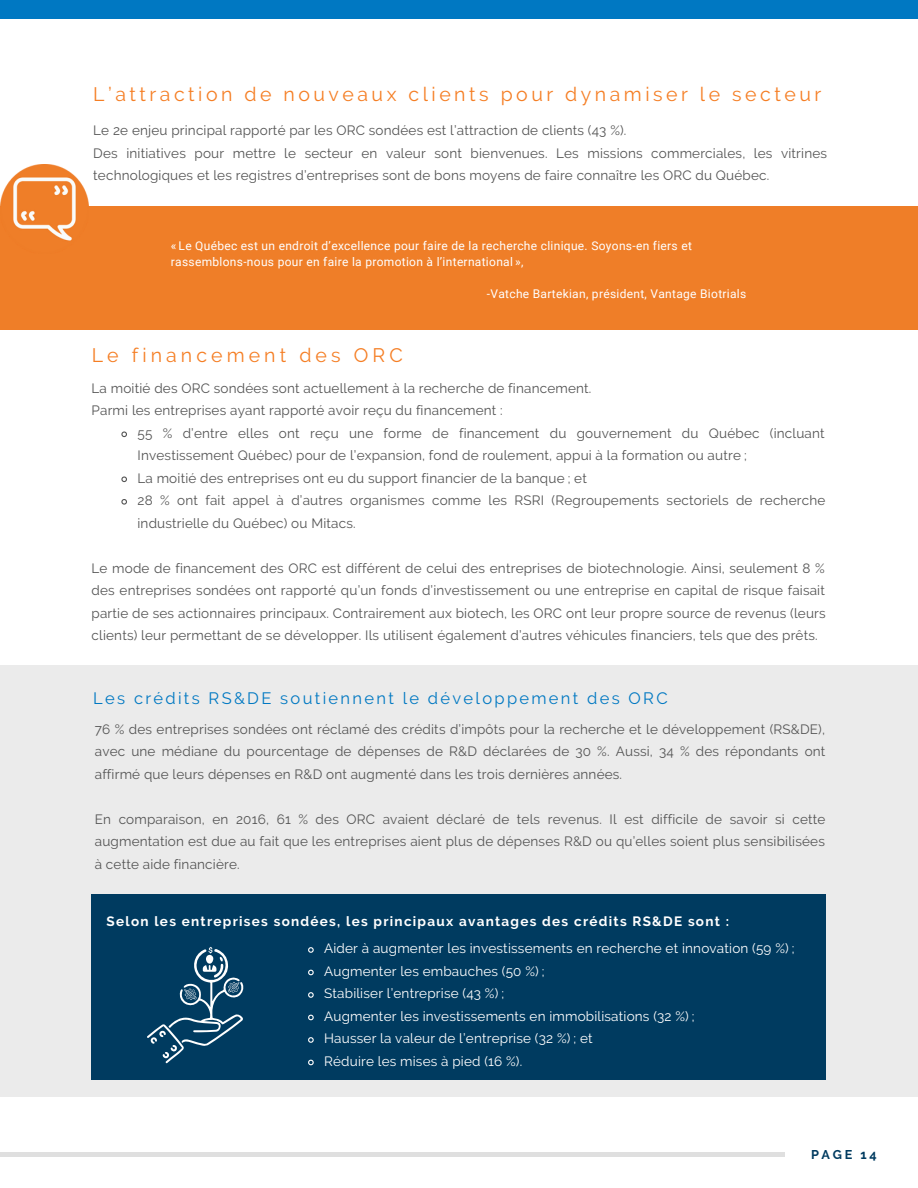
<style>
.page{position:relative;width:918px;height:1188px;background:#fff}
.page>*{position:absolute;margin:0;border:0;box-sizing:border-box;transform-origin:0 0}
.t1{font:19.5px "Raleway";letter-spacing:.18em;color:#f57e24}
.t2{font:19.5px "Raleway";letter-spacing:.21em;color:#f57e24}
.t3{font:16.5px "Raleway";letter-spacing:.14em;color:#0078c2}
.t4{font:13.5px/22.5px "Raleway";letter-spacing:.015em;color:#545454}
.t5{font:13.5px/22.5px "Raleway";letter-spacing:.015em;color:#fff}
.t6{font:700 13.5px "Raleway";letter-spacing:.095em;color:#fff}
.t7{font:700 12.75px "Raleway";letter-spacing:.21em;color:#003b60}
.t8{font:12px/16px "Roboto";letter-spacing:.025em;color:#fff}
</style>
<div class="page">
<hr style="left:0;top:1153px;width:785px;height:3px;background:#dfdfdf">
<div style="left:0;top:206px;width:918px;height:123px;background:#ef7e28"></div>
<div style="left:0;top:665px;width:918px;height:431px;background:#ebebeb"></div>
<div style="left:92px;top:894px;width:734px;height:185px;background:#003b60"></div>
<svg style="left:308px;top:947px;width:6px;height:6px"></svg>
<svg style="left:308px;top:969px;width:6px;height:7px"></svg>
<svg style="left:308px;top:992px;width:6px;height:6px"></svg>
<svg style="left:308px;top:1014px;width:6px;height:7px"></svg>
<svg style="left:308px;top:1037px;width:6px;height:6px"></svg>
<svg style="left:308px;top:1059px;width:6px;height:7px"></svg>
<svg style="left:147px;top:947px;width:97px;height:117px"></svg>
<svg style="left:121px;top:431px;width:6px;height:7px"></svg>
<svg style="left:121px;top:476px;width:6px;height:7px"></svg>
<svg style="left:121px;top:499px;width:6px;height:6px"></svg>
<img style="left:0;top:164px;width:89px;height:77px">
<div style="left:0;top:0;width:918px;height:18px;background:#0078c2"></div>
<h1 class="t1" style="left:93px;top:82px;width:730px">L’attraction de nouveaux clients pour dynamiser le secteur</h1>
<p class="t4" style="left:93px;top:119px;width:735px">Le 2e enjeu principal rapporté par les ORC sondées est l’attraction de clients (43 %).<br>Des initiatives pour mettre le secteur en valeur sont bienvenues. Les missions commerciales, les vitrines technologiques et les registres d’entreprises sont de bons moyens de faire connaître les ORC du Québec.</p>
<p class="t8" style="left:171px;top:238px;width:523px">« Le Québec est un endroit d’excellence pour faire de la recherche clinique. Soyons-en fiers et rassemblons-nous pour en faire la promotion à l’international »,</p>
<p class="t8" style="left:487px;top:286px;width:261px">-Vatche Bartekian, président, Vantage Biotrials</p>
<h1 class="t2" style="left:92px;top:344px;width:312px">Le financement des ORC</h1>
<p class="t4" style="left:92px;top:377px;width:501px">La moitié des ORC sondées sont actuellement à la recherche de financement.<br>Parmi les entreprises ayant rapporté avoir reçu du financement :</p>
<p class="t4" style="left:137px;top:422px;width:689px">55 % d’entre elles ont reçu une forme de financement du gouvernement du Québec (incluant Investissement Québec) pour de l’expansion, fond de roulement, appui à la formation ou autre ;<br>La moitié des entreprises ont eu du support financier de la banque ; et<br>28 % ont fait appel à d’autres organismes comme les RSRI (Regroupements sectoriels de recherche industrielle du Québec) ou Mitacs.</p>
<p class="t4" style="left:92px;top:557px;width:736px;text-align:justify">Le mode de financement des ORC est différent de celui des entreprises de biotechnologie. Ainsi, seulement 8 % des entreprises sondées ont rapporté qu’un fonds d’investissement ou une entreprise en capital de risque faisait partie de ses actionnaires principaux. Contrairement aux biotech, les ORC ont leur propre source de revenus (leurs clients) leur permettant de se développer. Ils utilisent également d’autres véhicules financiers, tels que des prêts.</p>
<p class="t3" style="left:93px;top:689px;width:576px">Les crédits RS&amp;DE soutiennent le développement des ORC</p>
<p class="t4" style="left:95px;top:718px;width:732px;text-align:justify">76 % des entreprises sondées ont réclamé des crédits d’impôts pour la recherche et le développement (RS&amp;DE), avec une médiane du pourcentage de dépenses de R&amp;D déclarées de 30 %. Aussi, 34 % des répondants ont affirmé que leurs dépenses en R&amp;D ont augmenté dans les trois dernières années.</p>
<p class="t4" style="left:95px;top:808px;width:732px;text-align:justify">En comparaison, en 2016, 61 % des ORC avaient déclaré de tels revenus. Il est difficile de savoir si cette augmentation est due au fait que les entreprises aient plus de dépenses R&amp;D ou qu’elles soient plus sensibilisées à cette aide financière.</p>
<p class="t6" style="left:107px;top:913px;width:624px">Selon les entreprises sondées, les principaux avantages des crédits RS&amp;DE sont :</p>
<p class="t5" style="left:324px;top:937px;width:472px">Aider à augmenter les investissements en recherche et innovation (59 %) ; Augmenter les embauches (50 %) ;<br>Stabiliser l’entreprise (43 %) ;<br>Augmenter les investissements en immobilisations (32 %) ;<br>Hausser la valeur de l’entreprise (32 %) ; et<br>Réduire les mises à pied (16 %).</p>
<p class="t7" style="left:811px;top:1147px;width:67px">PAGE 14</p>
</div>
